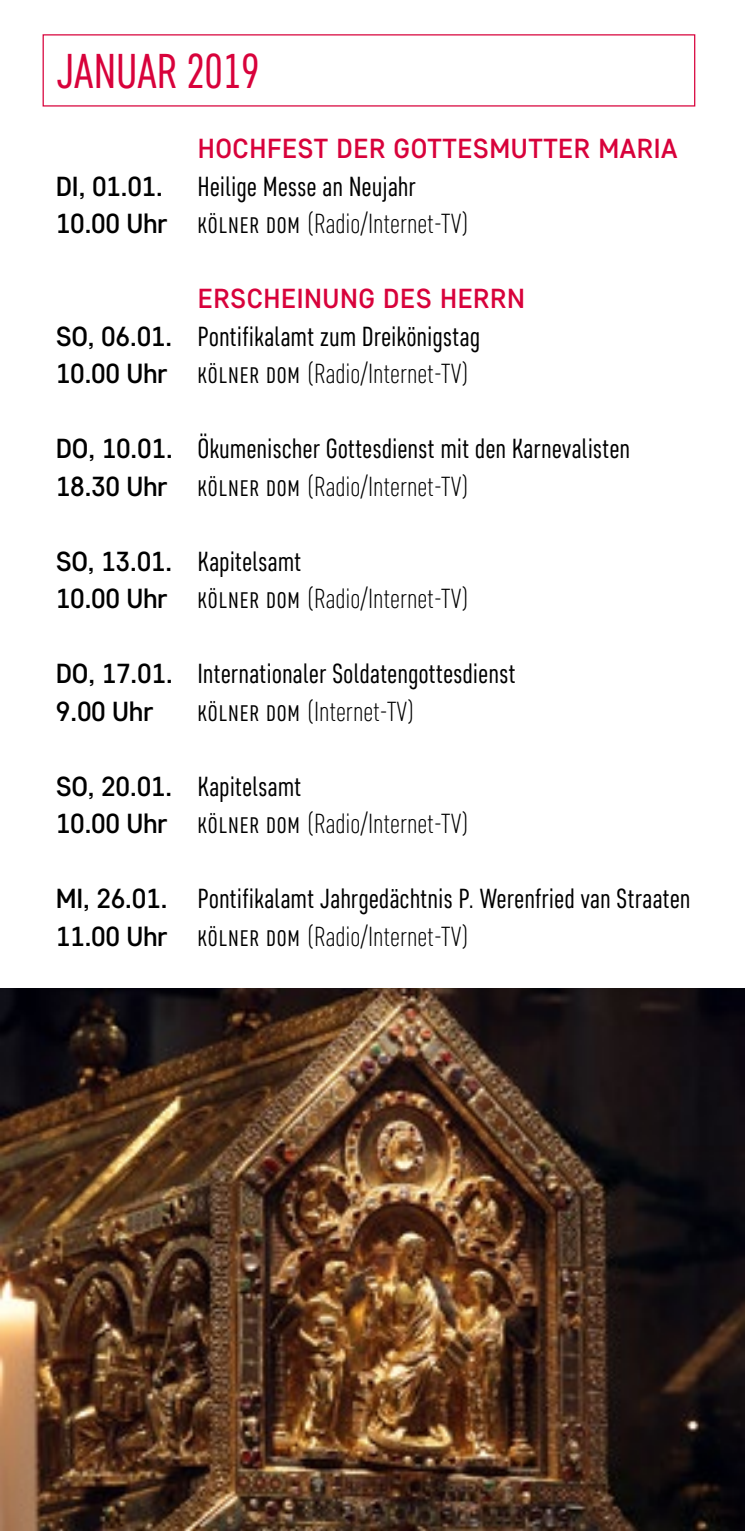
<style>
.page{position:relative;width:745px;height:1531px;background:#fff}
.page>*{position:absolute;margin:0;border:0;box-sizing:border-box;transform-origin:0 0}
.t1{font:48.75px "Core Sans D37 Cn";letter-spacing:.01em;color:#d8023b}
.t2{font:27.5px "Core Sans D37 Cn";letter-spacing:.02em;color:#000}
.t3{font:300 27.5px "Core Sans D27 Cn";letter-spacing:.02em;color:#000}
.t4{font:500 27.5px "Core Sans D45";letter-spacing:.02em;color:#d8023b}
.t5{font:500 27.5px "Core Sans D45";letter-spacing:-.015em;color:#000}
.s1{font-family:"Core Sans D45";font-weight:500}
.s2{font-family:"Core Sans D37 Cn";font-weight:400;font-size:22.5px}
</style>
<div class="page">
<img style="left:0;top:989px;width:744px;height:542px">
<h1 class="t1" style="left:57px;top:41px;width:204px">JANUAR 2019</h1>
<p class="t4" style="left:198px;top:131px;width:481px">HOCHFEST DER GOTTESMUTTER MARIA</p>
<p class="t5" style="left:56px;top:168px;width:109px">DI, 01.01.</p>
<p class="t2" style="left:198px;top:169px;width:219px">Heilige Messe an Neujahr</p>
<p class="t3" style="left:56px;top:207px;width:414px"><span class="s1">10.00 Uhr</span> <span class="s2">KÖLNER DOM</span> (Radio/Internet-TV)</p>
<p class="t4" style="left:198px;top:281px;width:328px">ERSCHEINUNG DES HERRN</p>
<p class="t2" style="left:56px;top:319px;width:425px"><span class="s1">SO, 06.01.</span> Pontifikalamt zum Dreikönigstag</p>
<p class="t3" style="left:56px;top:357px;width:414px"><span class="s1">10.00 Uhr</span> <span class="s2">KÖLNER DOM</span> (Radio/Internet-TV)</p>
<p class="t2" style="left:56px;top:432px;width:575px"><span class="s1">DO, 10.01.</span> Ökumenischer Gottesdienst mit den Karnevalisten</p>
<p class="t3" style="left:56px;top:469px;width:414px"><span class="s1">18.30 Uhr</span> <span class="s2">KÖLNER DOM</span> (Radio/Internet-TV)</p>
<p class="t2" style="left:56px;top:544px;width:247px"><span class="s1">SO, 13.01.</span> Kapitelsamt</p>
<p class="t3" style="left:56px;top:582px;width:414px"><span class="s1">10.00 Uhr</span> <span class="s2">KÖLNER DOM</span> (Radio/Internet-TV)</p>
<p class="t2" style="left:56px;top:657px;width:461px"><span class="s1">DO, 17.01.</span> Internationaler Soldatengottesdienst</p>
<p class="t5" style="left:56px;top:693px;width:99px">9.00 Uhr</p>
<p class="t3" style="left:198px;top:694px;width:218px"><span class="s2">KÖLNER DOM</span> (Internet-TV)</p>
<p class="t2" style="left:56px;top:769px;width:247px"><span class="s1">SO, 20.01.</span> Kapitelsamt</p>
<p class="t3" style="left:56px;top:807px;width:414px"><span class="s1">10.00 Uhr</span> <span class="s2">KÖLNER DOM</span> (Radio/Internet-TV)</p>
<p class="t2" style="left:56px;top:882px;width:635px"><span class="s1">MI, 26.01.</span> Pontifikalamt Jahrgedächtnis P. Werenfried van Straaten</p>
<p class="t3" style="left:56px;top:919px;width:414px"><span class="s1">11.00 Uhr</span> <span class="s2">KÖLNER DOM</span> (Radio/Internet-TV)</p>
</div>
